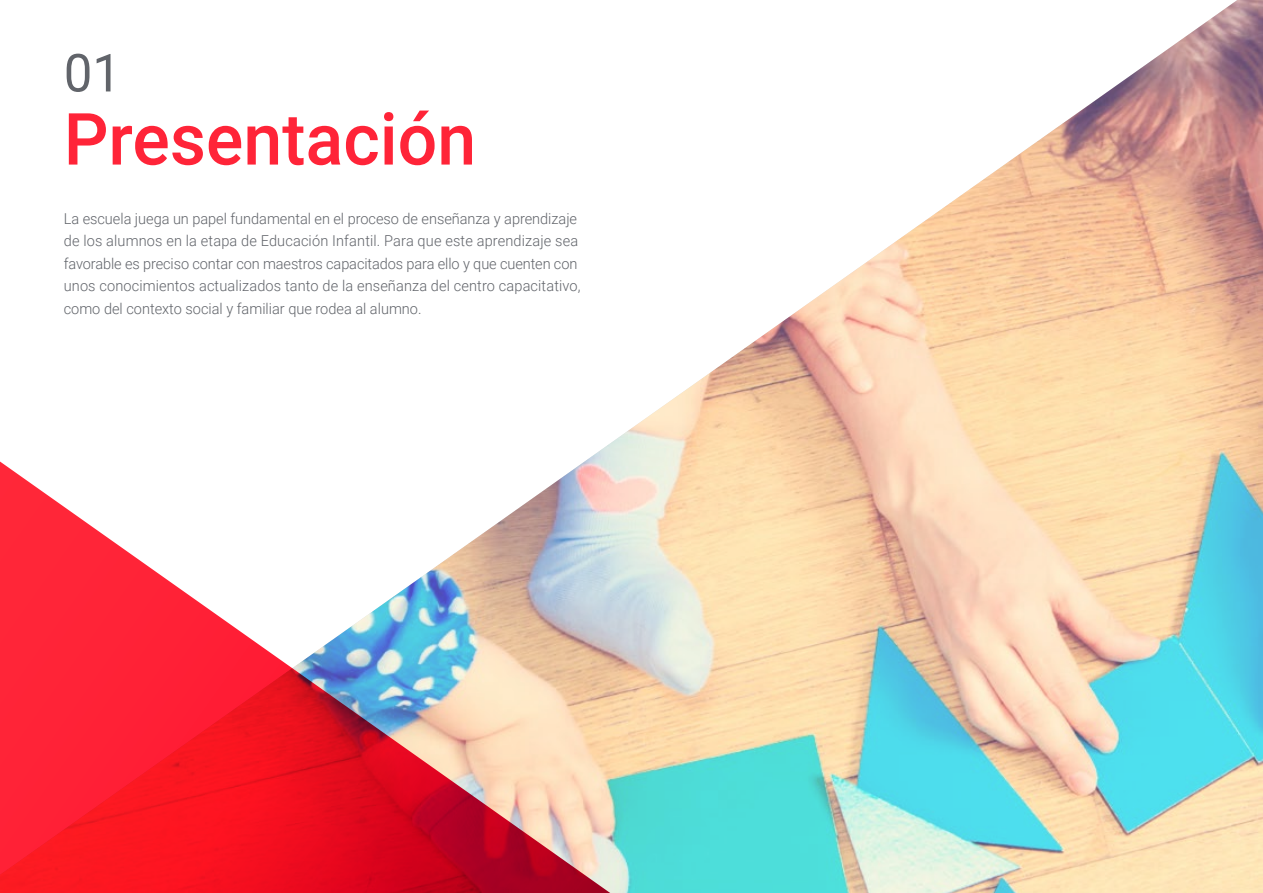
<style>
.page{position:relative;width:1263px;height:893px;background:#fff}
.page>*{position:absolute;margin:0;border:0;box-sizing:border-box;transform-origin:0 0}
.t1{font:500 72px "Roboto";color:#ff2438}
.t2{font:52.5px "Roboto";color:#61646a}
.t3{font:300 15px/22.5px "Roboto";color:#61646a}
</style>
<div class="page">
<img style="left:607px;top:0;width:656px;height:893px">
<svg style="left:0;top:446px;width:640px;height:447px"></svg>
<h2 class="t2" style="left:64px;top:36px;width:59px">01</h2>
<h1 class="t1" style="left:64px;top:89px;width:414px">Presentación</h1>
<p class="t3" style="left:64px;top:207px;width:518px">La escuela juega un papel fundamental en el proceso de enseñanza y aprendizaje de los alumnos en la etapa de Educación Infantil. Para que este aprendizaje sea favorable es preciso contar con maestros capacitados para ello y que cuenten con unos conocimientos actualizados tanto de la enseñanza del centro capacitativo, como del contexto social y familiar que rodea al alumno.</p>
</div>
